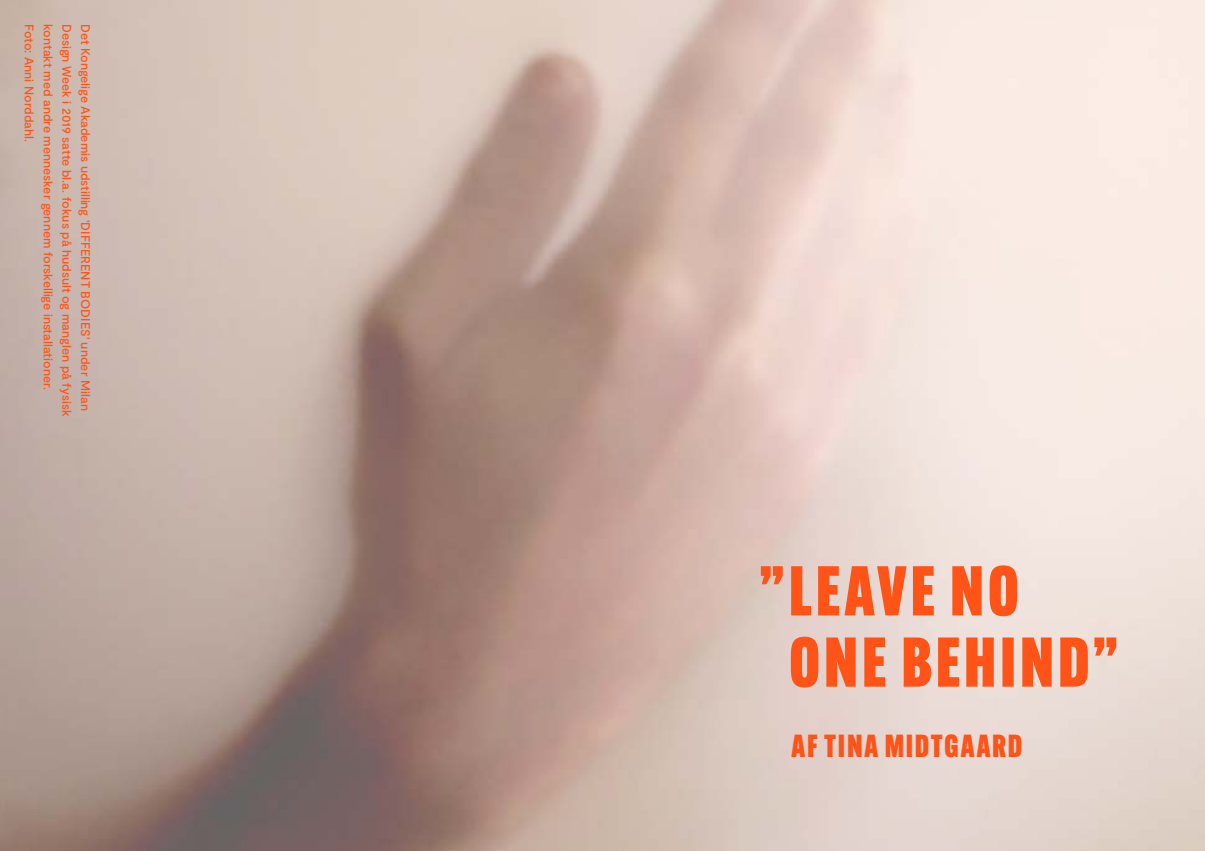
<style>
.page{position:relative;width:1205px;height:851px;background:#fff}
.page>*{position:absolute;margin:0;border:0;box-sizing:border-box;transform-origin:0 0}
.t1{font:900 68.75px/71.2px "Alternate Gothic Ex Cond ATF";letter-spacing:.07em;color:#ff5317}
.t2{font:900 31.25px "Alternate Gothic Ex Cond ATF";letter-spacing:.07em;color:#ff5317}
.t3{font:500 12.5px "Moderat";color:#ff5317}
</style>
<div class="page">
<img style="left:0;top:0;width:1205px;height:850px">
<p class="t3" style="left:37px;top:24px;width:120px;rotate:90deg">Foto: Anni Norddahl.</p>
<p class="t3" style="left:55px;top:24px;width:367px;rotate:90deg">kontakt med andre mennesker gennem forskellige installationer.</p>
<p class="t3" style="left:74px;top:24px;width:394px;rotate:90deg">Design Week i 2019 satte bl.a. fokus på hudsult og manglen på fysisk</p>
<p class="t3" style="left:93px;top:24px;width:388px;rotate:90deg">Det Kongelige Akademis udstilling 'DIFFERENT BODIES' under Milan</p>
<h1 class="t1" style="left:789px;top:555px;width:329px;text-indent:-30px">”LEAVE NO<br>ONE BEHIND”</h1>
<h1 class="t2" style="left:791px;top:726px;width:232px">AF TINA MIDTGAARD</h1>
</div>
